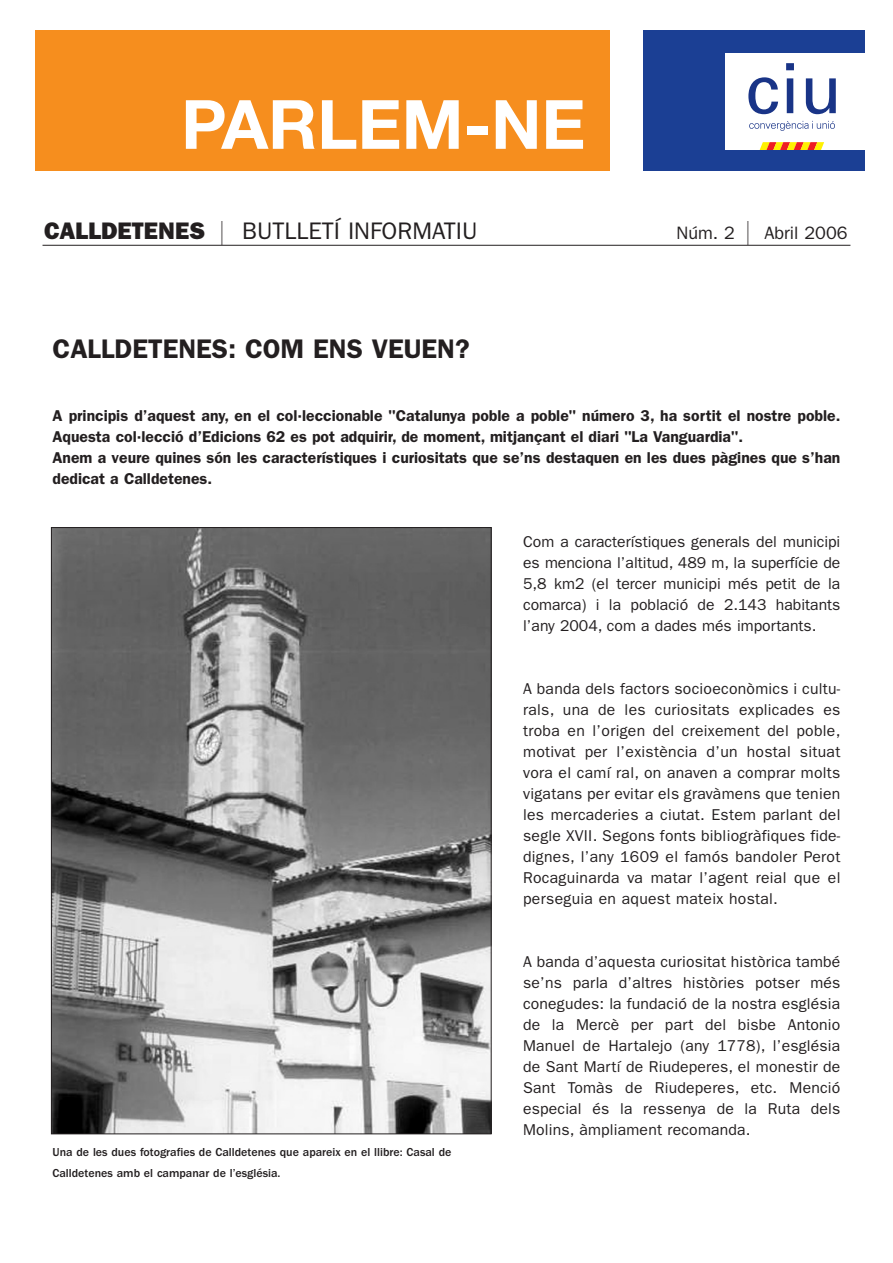
<style>
.page{position:relative;width:893px;height:1263px;background:#fff}
.page>*{position:absolute;margin:0;border:0;box-sizing:border-box;transform-origin:0 0}
.t1{font:700 68.1px "Helvetica Neue";color:#fff}
.t2{font:600 27px "Franklin Gothic";color:#231f20}
.t3{font:24px "Franklin Gothic";color:#231f20;scale:.5 1}
.t4{font:18px "Franklin Gothic";color:#231f20}
.t5{font:15.75px/21px "Franklin Gothic";letter-spacing:.01em;color:#231f20;text-align:justify}
.t6{font:600 15.75px/21px "Franklin Gothic";color:#231f20}
.t7{font:500 12px/21px "Franklin Gothic";color:#231f20}
.s1{font-weight:800}
.s2{font-size:24px}
</style>
<div class="page">
<hr style="left:43px;top:245px;width:807px;height:1px;background:#231f20">
<img style="left:53px;top:529px;width:437px;height:603px">
<div style="left:35px;top:30px;width:574px;height:140px;background:#f68e1e"></div>
<div style="left:643px;top:31px;width:221px;height:140px;background:#1b3f94"></div>
<div style="left:725px;top:53px;width:139px;height:97px;background:#fff"></div>
<svg style="left:760px;top:142px;width:64px;height:8px"></svg>
<svg style="left:748px;top:77px;width:30px;height:37px"></svg>
<svg style="left:786px;top:63px;width:8px;height:50px"></svg>
<svg style="left:806px;top:78px;width:30px;height:36px"></svg>
<svg style="left:749px;top:121px;width:86px;height:10px"></svg>
<h1 class="t1" style="left:181px;top:100px;width:406px">PARLEM-NE</h1>
<h3 class="t3" style="left:44px;top:223px;width:868px"><span class="s1">CALLDETENES</span> | BUTLLETÍ INFORMATIU</h3>
<p class="t4" style="left:676px;top:227px;width:173px">Núm. 2 <span class="s2">|</span> Abril 2006</p>
<h2 class="t2" style="left:53px;top:340px;width:419px">CALLDETENES: COM ENS VEUEN?</h2>
<p class="t6" style="left:53px;top:407px;width:789px">A principis d’aquest any, en el col·leccionable "Catalunya poble a poble" número 3, ha sortit el nostre poble.<br>Aquesta col·lecció d’Edicions 62 es pot adquirir, de moment, mitjançant el diari "La Vanguardia".<br>Anem a veure quines són les característiques i curiositats que se’ns destaquen en les dues pàgines que s’han dedicat a Calldetenes.</p>
<p class="t5" style="left:523px;top:533px;width:319px">Com a característiques generals del municipi es menciona l’altitud, 489 m, la superfície de 5,8 km2 (el tercer municipi més petit de la comarca) i la població de 2.143 habitants l’any 2004, com a dades més importants.</p>
<p class="t5" style="left:523px;top:680px;width:319px">A banda dels factors socioeconòmics i cultu&shy;rals, una de les curiositats explicades es troba en l’origen del creixement del poble, motivat per l’existència d’un hostal situat vora el camí ral, on anaven a comprar molts vigatans per evitar els gravàmens que tenien les mercaderies a ciutat. Estem parlant del segle XVII. Segons fonts bibliogràfiques fide&shy;dignes, l’any 1609 el famós bandoler Perot Rocaguinarda va matar l’agent reial que el perseguia en aquest mateix hostal.</p>
<p class="t7" style="left:53px;top:1143px;width:400px">Una de les dues fotografies de Calldetenes que apareix en el llibre: Casal de<br>Calldetenes amb el campanar de l’església.</p>
<p class="t5" style="left:523px;top:953px;width:319px">A banda d’aquesta curiositat històrica també se’ns parla d’altres històries potser més conegudes: la fundació de la nostra església de la Mercè per part del bisbe Antonio Manuel de Hartalejo (any 1778), l’església de Sant Martí de Riudeperes, el monestir de Sant Tomàs de Riudeperes, etc. Menció especial és la ressenya de la Ruta dels Molins, àmpliament recomanda.</p>
</div>
